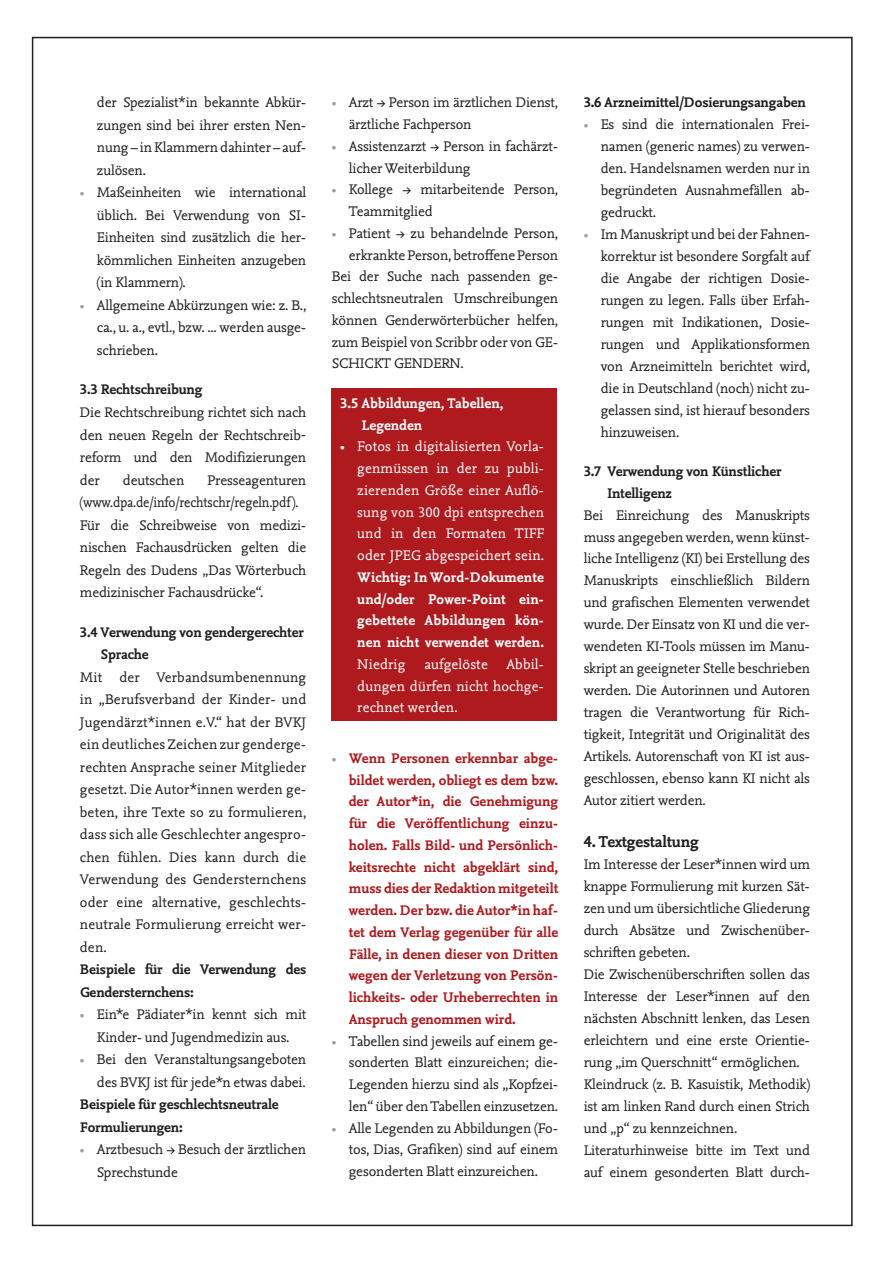
<style>
.page{position:relative;width:893px;height:1263px;background:#fff}
.page>*{position:absolute;margin:0;border:0;box-sizing:border-box;transform-origin:0 0}
.t1{font:700 16.5px "Nexus Mix Pro";letter-spacing:-.01em;color:#231f20}
.t2{font:14.55px/21.9px "Nexus Mix Pro";letter-spacing:-.01em;color:#231f20;text-align:justify}
.t3{font:700 14.55px/21.8px "Nexus Mix Pro";color:#ae1a1e;text-align:justify}
.t4{font:700 14.55px/22.5px "Nexus Mix Pro";letter-spacing:-.01em;color:#231f20}
.t5{font:14.55px/21.8px "Nexus Mix Pro";letter-spacing:.01em;color:#fff;text-align:justify}
.t6{font:700 14.55px/21.8px "Nexus Mix Pro";letter-spacing:.01em;color:#fff}
.s1{color:#96a196}
.s2{font-weight:400;color:#96a196}
</style>
<div class="page">
<div style="left:332px;top:389px;width:225px;height:332px;background:#ae1a1e"></div>
<p class="t2" style="left:97px;top:90px;width:211px;line-height:22.5px">der Spezialist*in bekannte Abkür&shy;zungen sind bei ihrer ersten Nen&shy;nung – in Klammern dahinter – auf&shy;zulösen.</p>
<p class="t2" style="left:97px;top:181px;width:211px;line-height:22.5px;text-indent:-17px"><span class="s1">•</span> Maßeinheiten wie international üblich. Bei Verwendung von SI-Einheiten sind zusätzlich die her&shy;kömmlichen Einheiten anzugeben (in Klammern).</p>
<p class="t2" style="left:97px;top:293px;width:211px;line-height:22.5px;text-indent:-17px"><span class="s1">•</span> Allgemeine Abkürzungen wie: z. B., ca., u. a., evtl., bzw. ... werden ausge&shy;schrieben.</p>
<p class="t4" style="left:80px;top:378px;width:124px">3.3 Rechtschreibung</p>
<p class="t2" style="left:80px;top:400px;width:228px;line-height:22.5px">Die Rechtschreibung richtet sich nach den neuen Regeln der Rechtschreib&shy;reform und den Modifizierungen der</p>
<p class="t2" style="left:123px;top:468px;width:63px">deutschen</p>
<p class="t2" style="left:80px;top:468px;width:228px;line-height:22.5px;text-align:left;text-indent:128px">Presseagenturen (www.dpa.de/info/rechtschr/regeln.pdf ).<br>Für die Schreibweise von medizi&shy;nischen Fachausdrücken gelten die Regeln des Dudens „Das Wörterbuch medizinischer Fachausdrücke“.</p>
<p class="t4" style="left:100px;top:620px;width:205px;text-indent:-20px">3.4 Verwendung von gendergerechter<br>Sprache</p>
<p class="t2" style="left:80px;top:665px;width:228px;line-height:22.5px">Mit der Verbandsumbenennung in „Berufsverband der Kinder- und Jugendärzt*innen e.V.“ hat der BVKJ ein deutliches Zeichen zur genderge&shy;rechten Ansprache seiner Mitglieder gesetzt. Die Autor*innen werden ge&shy;beten, ihre Texte so zu formulieren, dass sich alle Geschlechter angespro&shy;chen fühlen. Dies kann durch die Verwendung des Gendersternchens oder eine alternative, geschlechts&shy;neutrale Formulierung erreicht wer&shy;den.</p>
<p class="t4" style="left:80px;top:958px;width:228px">Beispiele für die Verwendung des<br>Gendersternchens:</p>
<p class="t2" style="left:80px;top:1002px;width:228px;line-height:22.5px;text-align:center"><span class="s1">•</span> Ein*e Pädiater*in kennt sich mit<br>Kinder- und Jugendmedizin aus.</p>
<p class="t2" style="left:80px;top:1047px;width:228px;line-height:22.5px;text-align:right"><span class="s1">•</span> Bei den Veranstaltungsangeboten des BVKJ ist für jede*n etwas dabei.</p>
<p class="t4" style="left:80px;top:1093px;width:200px">Beispiele für geschlechtsneutrale<br>Formulierungen:</p>
<p class="t2" style="left:97px;top:1137px;width:211px;line-height:22.5px;text-indent:-17px"><span class="s1">•</span> Arztbesuch → Besuch der ärztlichen<br>Sprechstunde</p>
<p class="t2" style="left:349px;top:91px;width:211px;text-indent:-17px"><span class="s1">•</span> Arzt → Person im ärztlichen Dienst, ärztliche Fachperson</p>
<p class="t2" style="left:349px;top:134px;width:211px;text-indent:-17px"><span class="s1">•</span> Assistenzarzt → Person in fachärzt&shy;licher Weiterbildung</p>
<p class="t2" style="left:349px;top:178px;width:211px;text-indent:-17px"><span class="s1">•</span> Kollege → mitarbeitende Person,<br>Teammitglied</p>
<p class="t2" style="left:332px;top:221px;width:228px"><span class="s1">•</span> Patient → zu behandelnde Person,</p>
<p class="t2" style="left:349px;top:243px;width:211px">erkrankte Person, betroffene Person</p>
<p class="t2" style="left:332px;top:265px;width:228px">Bei der Suche nach passenden ge-</p>
<p class="t2" style="left:332px;top:287px;width:228px">schlechtsneutralen Umschreibungen</p>
<p class="t2" style="left:332px;top:308px;width:228px">können Genderwörterbücher helfen,</p>
<p class="t2" style="left:332px;top:330px;width:228px">zum Beispiel von Scribbr oder von GE-</p>
<p class="t2" style="left:332px;top:352px;width:133px">SCHICKT GENDERN.</p>
<p class="t6" style="left:361px;top:392px;width:144px;text-indent:-21px">3.5 Abbildungen, Tabellen,<br>Legenden</p>
<p class="t5" style="left:357px;top:435px;width:188px;text-indent:-17px">• Fotos in digitalisierten Vorla&shy;genmüssen in der zu publi&shy;zierenden Größe einer Auflö&shy;sung von 300 dpi entsprechen und in den Formaten TIFF oder JPEG abgespeichert sein.</p>
<p class="t6" style="left:357px;top:566px;width:188px;text-align:justify">Wichtig: In Word-Dokumente und/oder Power-Point ein&shy;gebettete Abbildungen kön&shy;nen nicht verwendet werden.</p>
<p class="t5" style="left:357px;top:652px;width:50px">Niedrig</p>
<p class="t5" style="left:424px;top:652px;width:65px">aufgelöste</p>
<p class="t5" style="left:357px;top:652px;width:188px;text-indent:149px">Abbil&shy;dungen dürfen nicht hochge&shy;rechnet werden.</p>
<p class="t3" style="left:349px;top:747px;width:211px;text-indent:-17px"><span class="s2">•</span> Wenn Personen erkennbar abge&shy;bildet werden, obliegt es dem bzw. der Autor*in, die Genehmigung für die Veröffentlichung einzu&shy;holen. Falls Bild- und Persönlich&shy;keitsrechte nicht abgeklärt sind, muss dies der Redaktion mitgeteilt werden. Der bzw. die Autor*in haf&shy;tet dem Verlag gegenüber für alle Fälle, in denen dieser von Dritten wegen der Verletzung von Persön&shy;lichkeits- oder Urheberrechten in Anspruch genommen wird.</p>
<p class="t2" style="left:349px;top:1029px;width:211px;text-indent:-17px"><span class="s1">•</span> Tabellen sind jeweils auf einem ge&shy;sonderten Blatt einzureichen; die-Legenden hierzu sind als „Kopfzei&shy;len“ über den Tabellen einzusetzen.</p>
<p class="t2" style="left:349px;top:1116px;width:211px;text-indent:-17px"><span class="s1">•</span> Alle Legenden zu Abbildungen (Fo&shy;tos, Dias, Grafiken) sind auf einem gesonderten Blatt einzureichen.</p>
<p class="t4" style="left:584px;top:91px;width:224px">3.6 Arzneimittel/Dosierungsangaben</p>
<p class="t2" style="left:601px;top:113px;width:211px;text-align:left;text-indent:-17px"><span class="s1">•</span> Es sind die internationalen Frei&shy;namen (generic names) zu verwen&shy;den. Handelsnamen werden nur in begründeten Ausnahmefällen ab&shy;gedruckt.</p>
<p class="t2" style="left:601px;top:223px;width:211px;text-align:left;text-indent:-17px"><span class="s1">•</span> Im Manuskript und bei der Fahnen&shy;korrektur ist besondere Sorgfalt auf die Angabe der richtigen Dosie&shy;rungen zu legen. Falls über Erfah&shy;rungen mit Indikationen, Dosie&shy;rungen und Applikationsformen von Arzneimitteln berichtet wird, die in Deutschland (noch) nicht zu&shy;gelassen sind, ist hierauf besonders hinzuweisen.</p>
<p class="t4" style="left:607px;top:459px;width:176px;line-height:21.9px;text-indent:-23px">3.7 Verwendung von Künstlicher<br>Intelligenz</p>
<p class="t2" style="left:584px;top:503px;width:228px">Bei Einreichung des Manuskripts muss angegeben werden, wenn künst&shy;liche Intelligenz (KI) bei Erstellung des Manuskripts einschließlich Bildern und grafischen Elementen verwendet wurde. Der Einsatz von KI und die ver&shy;wendeten KI-Tools müssen im Manu&shy;skript an geeigneter Stelle beschrieben werden. Die Autorinnen und Autoren tragen die Verantwortung für Rich&shy;tigkeit, Integrität und Originalität des Artikels. Autorenschaft von KI ist aus&shy;geschlossen, ebenso kann KI nicht als Autor zitiert werden.</p>
<p class="t1" style="left:584px;top:830px;width:117px">4. Textgestaltung</p>
<p class="t2" style="left:584px;top:853px;width:228px;text-align:left">Im Interesse der Leser*innen wird um knappe Formulierung mit kurzen Sät&shy;zen und um übersichtliche Gliederung durch Absätze und Zwischenüber&shy;schriften gebeten.<br>Die Zwischenüberschriften sollen das Interesse der Leser*innen auf den nächsten Abschnitt lenken, das Lesen erleichtern und eine erste Orientie&shy;rung „im Querschnitt“ ermöglichen.<br>Kleindruck (z. B. Kasuistik, Methodik) ist am linken Rand durch einen Strich und „p“ zu kennzeichnen.<br>Literaturhinweise bitte im Text und auf einem gesonderten Blatt durch-</p>
</div>
